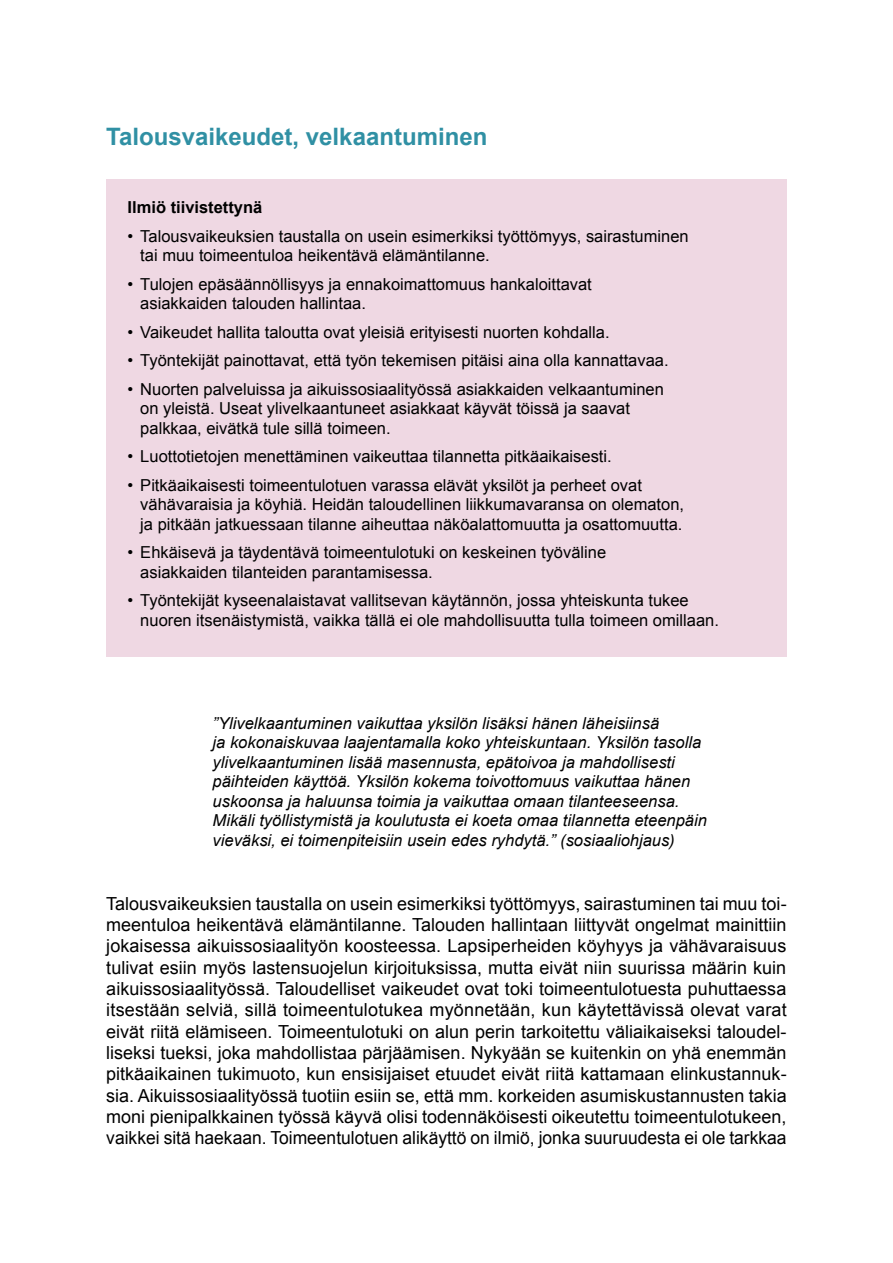
<style>
.page{position:relative;width:893px;height:1263px;background:#fff}
.page>*{position:absolute;margin:0;border:0;box-sizing:border-box;transform-origin:0 0}
.t1{font:700 24px "Arial";color:#3090a4}
.t2{font:18px/21.3px "Arial";color:#000;text-align:justify}
.t3{font:16.5px/19.5px "Arial";color:#000}
.t4{font:italic 16.5px/19.5px "Arial";color:#000}
.t5{font:700 16.5px "Arial";color:#000}
</style>
<div class="page">
<div style="left:106px;top:179px;width:681px;height:478px;background:#efd8e3"></div>
<h1 class="t1" style="left:106px;top:121px;width:383px">Talousvaikeudet, velkaantuminen</h1>
<p class="t5" style="left:128px;top:197px;width:136px">Ilmiö tiivistettynä</p>
<p class="t3" style="left:140px;top:226px;width:550px;text-indent:-13px">• Talousvaikeuksien taustalla on usein esimerkiksi työttömyys, sairastuminen tai muu toimeentuloa heikentävä elämäntilanne.</p>
<p class="t3" style="left:140px;top:274px;width:453px;text-indent:-13px">• Tulojen epäsäännöllisyys ja ennakoimattomuus hankaloittavat asiakkaiden talouden hallintaa.</p>
<p class="t3" style="left:128px;top:322px;width:483px">• Vaikeudet hallita taloutta ovat yleisiä erityisesti nuorten kohdalla.</p>
<p class="t3" style="left:128px;top:351px;width:543px">• Työntekijät painottavat, että työn tekemisen pitäisi aina olla kannattavaa.</p>
<p class="t3" style="left:140px;top:379px;width:525px;text-indent:-13px">• Nuorten palveluissa ja aikuissosiaalityössä asiakkaiden velkaantuminen on yleistä. Useat ylivelkaantuneet asiakkaat käyvät töissä ja saavat palkkaa, eivätkä tule sillä toimeen.</p>
<p class="t3" style="left:128px;top:447px;width:486px">• Luottotietojen menettäminen vaikeuttaa tilannetta pitkäaikaisesti.</p>
<p class="t3" style="left:140px;top:475px;width:545px;text-indent:-13px">• Pitkäaikaisesti toimeentulotuen varassa elävät yksilöt ja perheet ovat vähävaraisia ja köyhiä. Heidän taloudellinen liikkumavaransa on olematon, ja pitkään jatkuessaan tilanne aiheuttaa näköalattomuutta ja osattomuutta.</p>
<p class="t3" style="left:140px;top:543px;width:467px;text-indent:-13px">• Ehkäisevä ja täydentävä toimeentulotuki on keskeinen työväline asiakkaiden tilanteiden parantamisessa.</p>
<p class="t3" style="left:140px;top:591px;width:580px;text-indent:-13px">• Työntekijät kyseenalaistavat vallitsevan käytännön, jossa yhteiskunta tukee nuoren itsenäistymistä, vaikka tällä ei ole mahdollisuutta tulla toimeen omillaan.</p>
<p class="t4" style="left:213px;top:714px;width:496px">”Ylivelkaantuminen vaikuttaa yksilön lisäksi hänen läheisiinsä<br>ja kokonaiskuvaa laajentamalla koko yhteiskuntaan. Yksilön tasolla ylivelkaantuminen lisää masennusta, epätoivoa ja mahdollisesti päihteiden käyttöä. Yksilön kokema toivottomuus vaikuttaa hänen uskoonsa ja haluunsa toimia ja vaikuttaa omaan tilanteeseensa.<br>Mikäli työllistymistä ja koulutusta ei koeta omaa tilannetta eteenpäin vieväksi, ei toimenpiteisiin usein edes ryhdytä.” (sosiaaliohjaus)</p>
<p class="t2" style="left:106px;top:893px;width:682px">Talousvaikeuksien taustalla on usein esimerkiksi työttömyys, sairastuminen tai muu toi&shy;meentuloa heikentävä elämäntilanne. Talouden hallintaan liittyvät ongelmat mainittiin jokaisessa aikuissosiaalityön koosteessa. Lapsiperheiden köyhyys ja vähävaraisuus tulivat esiin myös lastensuojelun kirjoituksissa, mutta eivät niin suurissa määrin kuin aikuissosiaalityössä. Taloudelliset vaikeudet ovat toki toimeentulotuesta puhuttaessa itsestään selviä, sillä toimeentulotukea myönnetään, kun käytettävissä olevat varat eivät riitä elämiseen. Toimeentulotuki on alun perin tarkoitettu väliaikaiseksi taloudel&shy;liseksi tueksi, joka mahdollistaa pärjäämisen. Nykyään se kuitenkin on yhä enemmän pitkäaikainen tukimuoto, kun ensisijaiset etuudet eivät riitä kattamaan elinkustannuk&shy;sia. Aikuissosiaalityössä tuotiin esiin se, että mm. korkeiden asumiskustannusten takia moni pienipalkkainen työssä käyvä olisi todennäköisesti oikeutettu toimeentulotukeen, vaikkei sitä haekaan. Toimeentulotuen alikäyttö on ilmiö, jonka suuruudesta ei ole tarkkaa</p>
</div>
